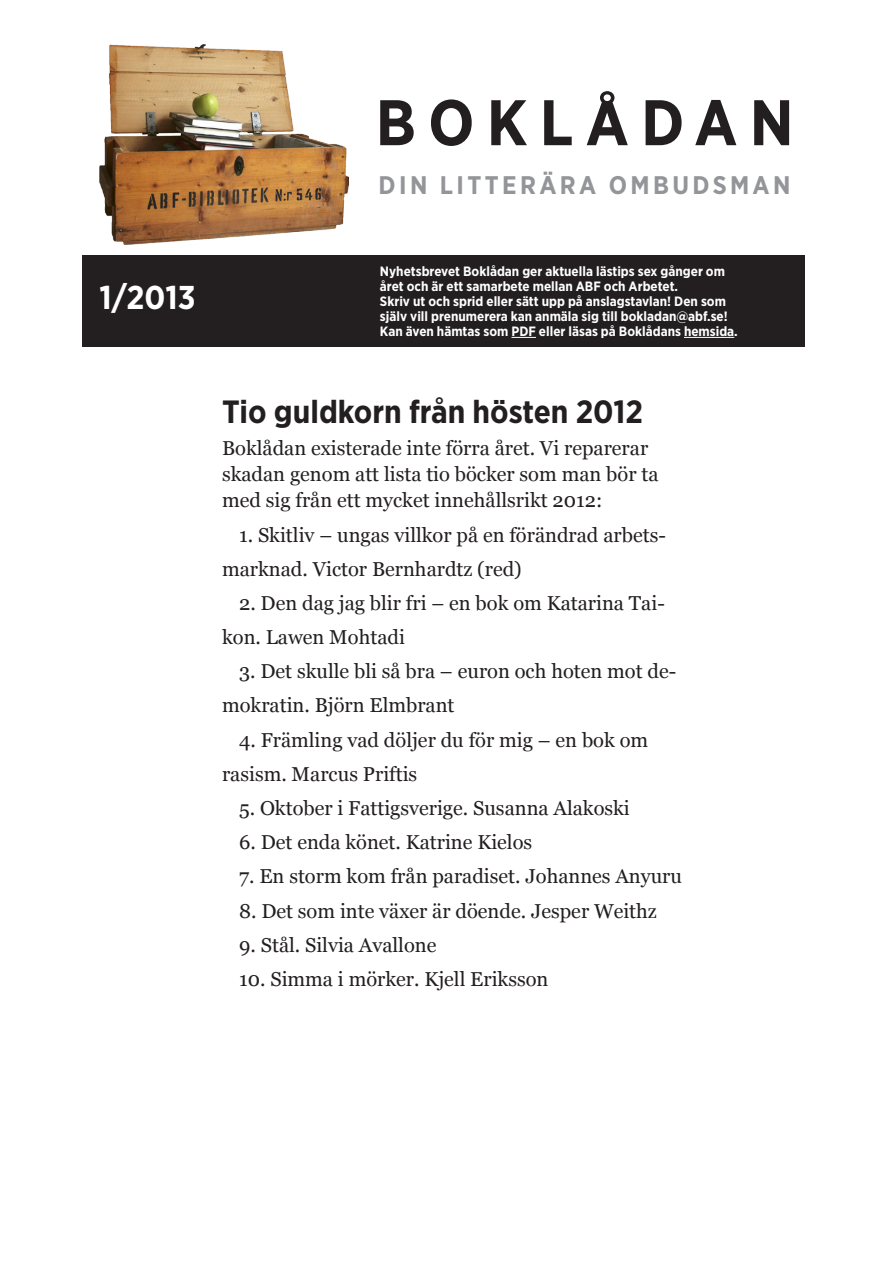
<style>
.page{position:relative;width:893px;height:1263px;background:#fff}
.page>*{position:absolute;margin:0;border:0;box-sizing:border-box;transform-origin:0 0}
.t1{font:700 64.2px "Gotham Narrow";letter-spacing:.19em;color:#231f20}
.t2{font:700 33px "Gotham Narrow";color:#fff}
.t3{font:700 32.1px "Gotham Narrow";color:#231f20}
.t4{font:700 25.5px "Gotham Narrow";letter-spacing:.13em;color:#939598}
.t5{font:20.1px/34.2px "Georgia";color:#231f20}
.t6{font:700 13.5px/15px "Gotham Narrow";color:#fff}
</style>
<div class="page">
<div style="left:82px;top:255px;width:723px;height:92px;background:#231f20"></div>
<img style="left:99px;top:44px;width:249px;height:201px">
<svg style="left:511px;top:337px;width:25px;height:1px"></svg>
<hr style="left:684px;top:337px;width:50px;height:1px;background:#fff">
<h1 class="t1" style="left:376px;top:81px;width:419px">BOKLÅDAN</h1>
<p class="t4" style="left:379px;top:168px;width:413px">DIN LITTERÄRA OMBUDSMAN</p>
<h2 class="t2" style="left:99px;top:277px;width:97px">1/2013</h2>
<p class="t6" style="left:380px;top:264px;width:359px">Nyhetsbrevet Boklådan ger aktuella lästips sex gånger om året och är ett samarbete mellan ABF och Arbetet.<br>Skriv ut och sprid eller sätt upp på anslagstavlan! Den som själv vill prenumerera kan anmäla sig till bokladan@abf.se!<br>Kan även hämtas som PDF eller läsas på Boklådans hemsida.</p>
<h3 class="t3" style="left:222px;top:391px;width:422px">Tio guldkorn från hösten 2012</h3>
<p class="t5" style="left:222px;top:434px;width:438px;line-height:26.1px">Boklådan existerade inte förra året. Vi reparerar skadan genom att lista tio böcker som man bör ta med sig från ett mycket innehållsrikt 2012:</p>
<p class="t5" style="left:222px;top:517px;width:445px;text-indent:17px">1. Skitliv – ungas villkor på en förändrad arbets&shy;marknad. Victor Bernhardtz (red)</p>
<p class="t5" style="left:222px;top:585px;width:444px;text-indent:17px">2. Den dag jag blir fri – en bok om Katarina Tai&shy;kon. Lawen Mohtadi</p>
<p class="t5" style="left:222px;top:653px;width:456px;text-indent:17px">3. Det skulle bli så bra – euron och hoten mot de&shy;mokratin. Björn Elmbrant</p>
<p class="t5" style="left:222px;top:722px;width:428px;text-indent:17px">4. Främling vad döljer du för mig – en bok om rasism. Marcus Priftis</p>
<p class="t5" style="left:239px;top:790px;width:392px">5. Oktober i Fattigsverige. Susanna Alakoski</p>
<p class="t5" style="left:239px;top:824px;width:295px">6. Det enda könet. Katrine Kielos</p>
<p class="t5" style="left:239px;top:858px;width:444px">7. En storm kom från paradiset. Johannes Anyuru</p>
<p class="t5" style="left:239px;top:893px;width:419px">8. Det som inte växer är döende. Jesper Weithz</p>
<p class="t5" style="left:239px;top:927px;width:199px">9. Stål. Silvia Avallone</p>
<p class="t5" style="left:239px;top:961px;width:311px">10. Simma i mörker. Kjell Eriksson</p>
</div>
